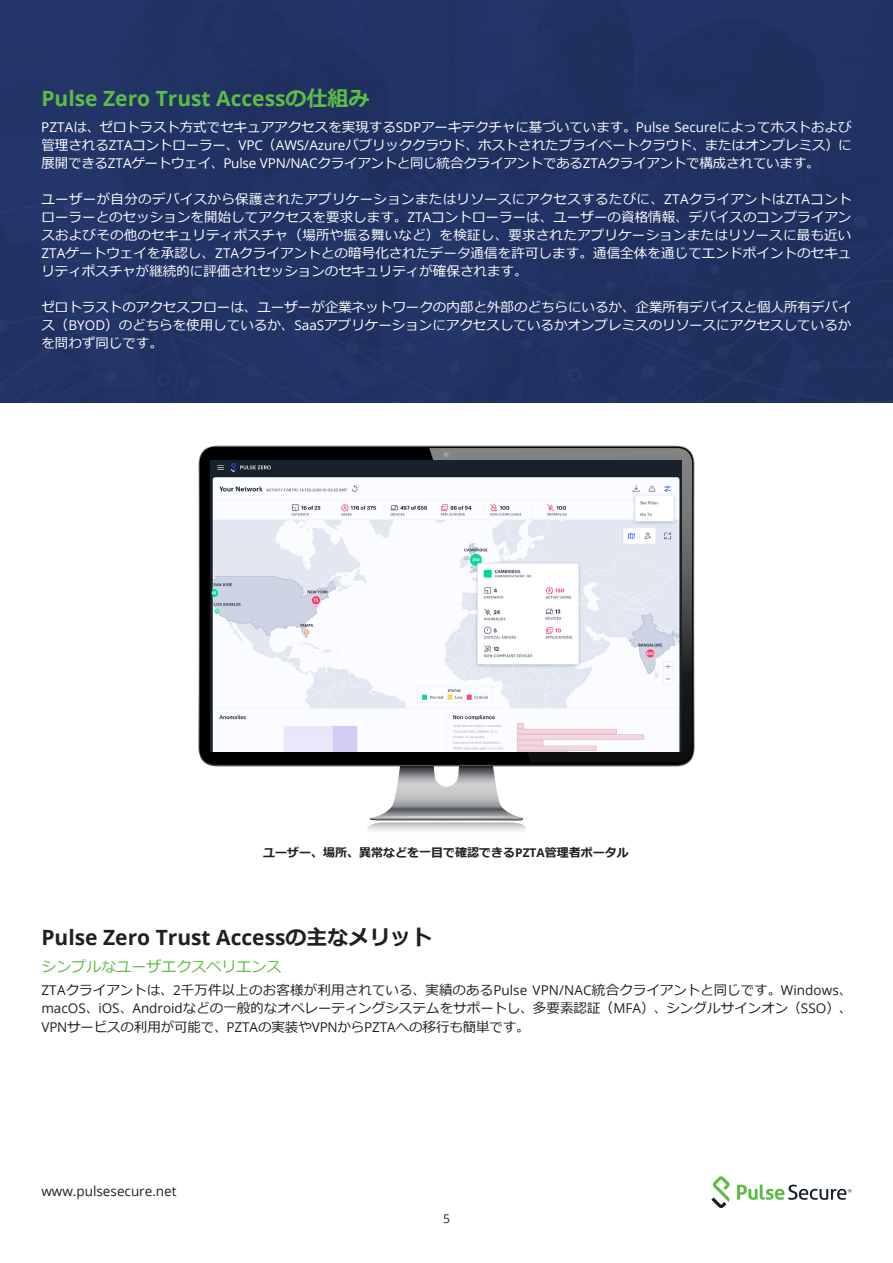
<style>
.page{position:relative;width:893px;height:1263px;background:#fff}
.page>*{position:absolute;margin:0;border:0;box-sizing:border-box;transform-origin:0 0}
.t1{font:700 21px "Open Sans";color:#231f20}
.t2{font:700 21px "Open Sans";color:#5dbb46}
.t3{font:15px "Meiryo";color:#5dbb46}
.t4{font:13.5px/18px "Meiryo";color:#fff;text-align:justify}
.t5{font:13.5px/18.3px "Meiryo";letter-spacing:-.005em;color:#231f20;text-align:justify}
.t6{font:13.5px "Open Sans";color:#231f20}
.t7{font:700 12px "Meiryo";color:#231f20}
.t8{font:12px "Open Sans";color:#231f20}
.s1{font-family:"Meiryo"}
.s2{font-family:"Open Sans"}
</style>
<div class="page">
<svg style="left:711px;top:1176px;width:18px;height:32px"></svg>
<svg style="left:737px;top:1184px;width:114px;height:16px"></svg>
<div style="left:0;top:0;width:893px;height:402px;background:#213264"></div>
<svg style="left:352px;top:766px;width:189px;height:65px"></svg>
<div style="left:200px;top:447px;width:493px;height:317px;background:#000;border-radius:16px"></div>
<svg style="left:429px;top:448px;width:263px;height:314px"></svg>
<img style="left:211px;top:460px;width:470px;height:291px">
<p class="t2" style="left:41px;top:84px;width:330px">Pulse Zero Trust Access<span class="s1">の仕組み</span></p>
<p class="t4" style="left:41px;top:119px;width:812px"><span class="s2">PZTA</span>は、ゼロトラスト方式でセキュアアクセスを実現する<span class="s2">SDP</span>アーキテクチャに基づいています。<span class="s2">Pulse Secure</span>によってホストおよび管理される<span class="s2">ZTA</span>コントローラー、<span class="s2">VPC</span>（<span class="s2">AWS/Azure</span>パブリッククラウド、ホストされたプライベートクラウド、またはオンプレミス）に展開できる<span class="s2">ZTA</span>ゲートウェイ、<span class="s2">Pulse VPN/NAC</span>クライアントと同じ統合クライアントである<span class="s2">ZTA</span>クライアントで構成されています。</p>
<p class="t4" style="left:41px;top:191px;width:812px">ユーザーが自分のデバイスから保護されたアプリケーションまたはリソースにアクセスするたびに、<span class="s2">ZTA</span>クライアントは<span class="s2">ZTA</span>コントローラーとのセッションを開始してアクセスを要求します。<span class="s2">ZTA</span>コントローラーは、ユーザーの資格情報、デバイスのコンプライアンスおよびその他のセキュリティポスチャ（場所や振る舞いなど）を検証し、要求されたアプリケーションまたはリソースに最も近い<span class="s2">ZTA</span>ゲートウェイを承認し、<span class="s2">ZTA</span>クライアントとの暗号化されたデータ通信を許可します。通信全体を通じてエンドポイントのセキュリティポスチャが継続的に評価されセッションのセキュリティが確保されます。</p>
<p class="t4" style="left:41px;top:299px;width:812px">ゼロトラストのアクセスフローは、ユーザーが企業ネットワークの内部と外部のどちらにいるか、企業所有デバイスと個人所有デバイス（<span class="s2">BYOD</span>）のどちらを使用しているか、<span class="s2">SaaS</span>アプリケーションにアクセスしているかオンプレミスのリソースにアクセスしているかを問わず同じです。</p>
<p class="t7" style="left:263px;top:844px;width:367px">ユーザー、場所、異常などを一目で確認できる<span class="s2">PZTA</span>管理者ポータル</p>
<p class="t1" style="left:41px;top:923px;width:393px">Pulse Zero Trust Access<span class="s1">の主なメリット</span></p>
<p class="t3" style="left:41px;top:956px;width:241px">シンプルなユーザエクスペリエンス</p>
<p class="t5" style="left:41px;top:982px;width:813px"><span class="s2">ZTA</span>クライアントは、<span class="s2">2</span>千万件以上のお客様が利用されている、実績のある<span class="s2">Pulse VPN/NAC</span>統合クライアントと同じです。<span class="s2">Windows</span>、<span class="s2">macOS</span>、<span class="s2">iOS</span>、<span class="s2">Android</span>などの一般的なオペレーティングシステムをサポートし、多要素認証（<span class="s2">MFA</span>）、シングルサインオン（<span class="s2">SSO</span>）、<span class="s2">VPN</span>サービスの利用が可能で、<span class="s2">PZTA</span>の実装や<span class="s2">VPN</span>から<span class="s2">PZTA</span>への移行も簡単です。</p>
<p class="t6" style="left:41px;top:1182px;width:137px">www.pulsesecure.net</p>
<p class="t8" style="left:443px;top:1210px;width:8px">5</p>
</div>
